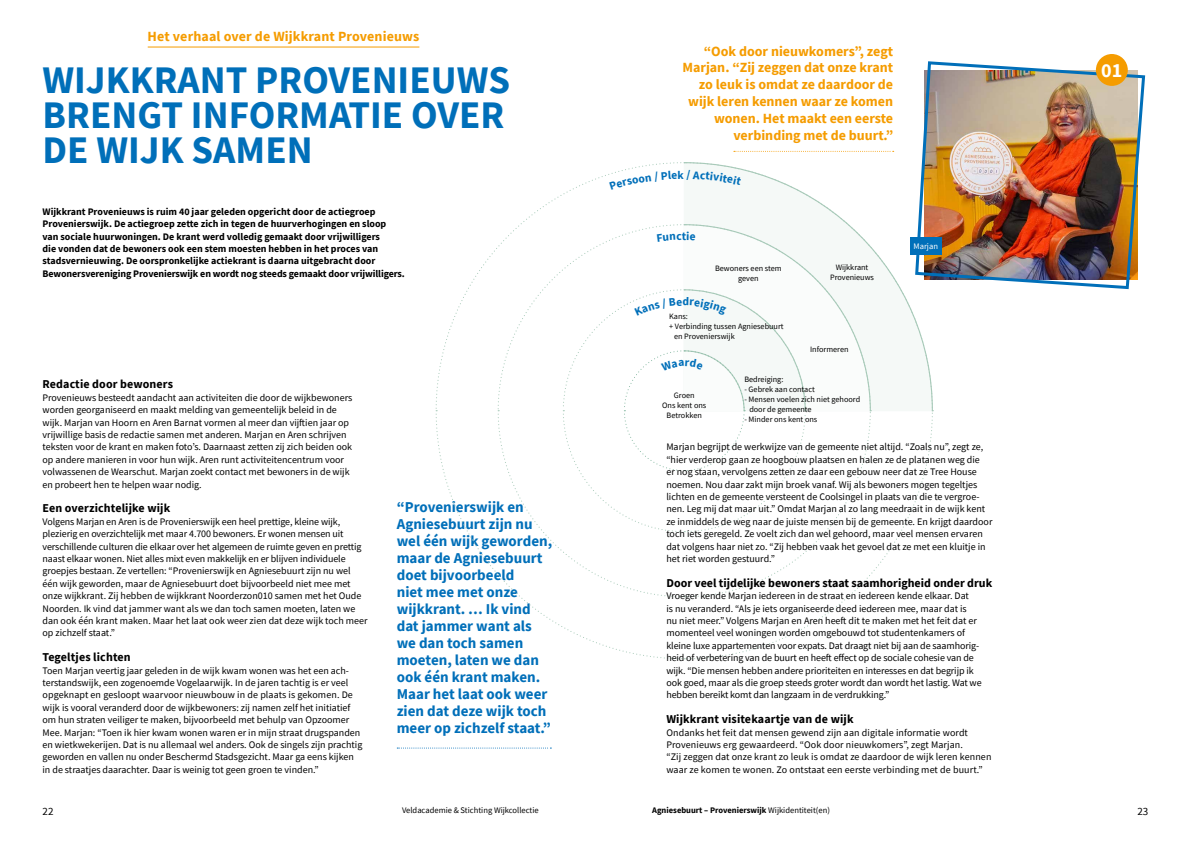
<style>
.page{position:relative;width:1191px;height:842px;background:#fff}
.page>*{position:absolute;margin:0;border:0;box-sizing:border-box;transform-origin:0 0}
.t1{font:700 39px/35px "Source Sans Pro";color:#006fb9}
.t2{font:700 20px "Source Sans Pro";color:#fff}
.t3{font:700 15px/17px "Source Sans Pro";color:#006fb9}
.t4{font:700 14px/16.8px "Source Sans Pro";color:#f59c00;text-align:right}
.t5{font:700 12px "Source Sans Pro";color:#000}
.t6{font:700 11.6px "Source Sans Pro";color:#006fb9}
.t7{font:11px "Source Sans Pro";color:#000}
.t8{font:10px/12.4px "Source Sans Pro";color:#000}
.t9{font:700 10px/12.4px "Source Sans Pro";color:#000}
.t10{font:700 8.5px "Source Sans Pro";color:#000}
.t11{font:8.5px "Source Sans Pro";color:#000}
.t12{font:8.5px "Source Sans Pro";color:#fff}
.t13{font:8.2px/9.8px "Source Sans Pro";color:#000;text-align:center}
.s1{font-weight:400}
</style>
<div class="page">
<hr style="left:148px;top:47px;width:271px;height:1px;background:#f59c00">
<svg style="left:397px;top:747px;width:154px;height:1px"></svg>
<svg style="left:685px;top:162px;width:248px;height:246px"></svg>
<svg style="left:435px;top:413px;width:248px;height:247px"></svg>
<svg style="left:734px;top:151px;width:159px;height:1px"></svg>
<img style="left:913px;top:60px;width:233px;height:231px">
<div style="left:910px;top:238px;width:32px;height:17px;background:#006fb9"></div>
<div style="left:1096px;top:54px;width:31px;height:32px;background:#f59c00;border-radius:50%"></div>
<svg style="left:686px;top:170px;width:55px;height:15px"></svg>
<svg style="left:497px;top:224px;width:374px;height:374px"></svg>
<h3 class="t4" style="left:148px;top:28px;width:273px">Het verhaal over de Wijkkrant Provenieuws</h3>
<h1 class="t1" style="left:43px;top:62px;width:469px">WIJKKRANT PROVENIEUWS<br>BRENGT INFORMATIE OVER<br>DE WIJK SAMEN</h1>
<p class="t9" style="left:43px;top:205px;width:364px">Wijkkrant Provenieuws is ruim 40 jaar geleden opgericht door de actiegroep Provenierswijk. De actiegroep zette zich in tegen de huurverhogingen en sloop<br>van sociale huurwoningen. De krant werd volledig gemaakt door vrijwilligers<br>die vonden dat de bewoners ook een stem moesten hebben in het proces van stadsvernieuwing. De oorspronkelijke actiekrant is daarna uitgebracht door Bewonersvereniging Provenierswijk en wordt nog steeds gemaakt door vrijwilligers.</p>
<p class="t5" style="left:43px;top:376px;width:132px">Redactie door bewoners</p>
<p class="t8" style="left:43px;top:391px;width:311px">Provenieuws besteedt aandacht aan activiteiten die door de wijkbewoners worden georganiseerd en maakt melding van gemeentelijk beleid in de wijk. Marjan van Hoorn en Aren Barnat vormen al meer dan vijftien jaar op vrijwillige basis de redactie samen met anderen. Marjan en Aren schrijven teksten voor de krant en maken foto’s. Daarnaast zetten zij zich beiden ook op andere manieren in voor hun wijk. Aren runt activiteitencentrum voor volwassenen de Wearschut. Marjan zoekt contact met bewoners in de wijk en probeert hen te helpen waar nodig.</p>
<p class="t5" style="left:43px;top:500px;width:129px">Een overzichtelijke wijk</p>
<p class="t8" style="left:43px;top:515px;width:327px">Volgens Marjan en Aren is de Provenierswijk een heel prettige, kleine wijk, plezierig en overzichtelijk met maar 4.700 bewoners. Er wonen mensen uit verschillende culturen die elkaar over het algemeen de ruimte geven en prettig naast elkaar wonen. Niet alles mixt even makkelijk en er blijven individuele groepjes bestaan. Ze vertellen: “Provenierswijk en Agniesebuurt zijn nu wel één wijk geworden, maar de Agniesebuurt doet bijvoorbeeld niet mee met onze wijkkrant. Zij hebben de wijkkrant Noorderzon010 samen met het Oude Noorden. Ik vind dat jammer want als we dan toch samen moeten, laten we dan ook één krant maken. Maar het laat ook weer zien dat deze wijk toch meer op zichzelf staat.”</p>
<p class="t5" style="left:43px;top:649px;width:90px">Tegeltjes lichten</p>
<p class="t8" style="left:43px;top:664px;width:321px">Toen Marjan veertig jaar geleden in de wijk kwam wonen was het een ach&shy;terstandswijk, een zogenoemde Vogelaarwijk. In de jaren tachtig is er veel opgeknapt en gesloopt waarvoor nieuwbouw in de plaats is gekomen. De wijk is vooral veranderd door de wijkbewoners: zij namen zelf het initiatief om hun straten veiliger te maken, bijvoorbeeld met behulp van Opzoomer Mee. Marjan: “Toen ik hier kwam wonen waren er in mijn straat drugspanden en wietkwekerijen. Dat is nu allemaal wel anders. Ook de singels zijn prachtig geworden en vallen nu onder Beschermd Stadsgezicht. Maar ga eens kijken in de straatjes daarachter. Daar is weinig tot geen groen te vinden.”</p>
<p class="t3" style="left:397px;top:499px;width:157px">“Provenierswijk en<br>Agniesebuurt zijn nu wel één wijk geworden, maar de Agniesebuurt doet bijvoorbeeld<br>niet mee met onze wijkkrant. … Ik vind dat jammer want als we dan toch samen moeten, laten we dan ook één krant maken.<br>Maar het laat ook weer zien dat deze wijk toch meer op zichzelf staat.”</p>
<h3 class="t4" style="left:682px;top:42px;width:212px">“Ook door nieuwkomers”, zegt<br>Marjan. “Zij zeggen dat onze krant zo leuk is omdat ze daardoor de wijk leren kennen waar ze komen wonen. Het maakt een eerste verbinding met de buurt.”</h3>
<p class="t6" style="left:677px;top:167px;width:8px">k</p>
<p class="t6" style="left:681px;top:228px;width:6px">t</p>
<p class="t13" style="left:715px;top:263px;width:68px">Bewoners een stem geven</p>
<p class="t13" style="left:830px;top:262px;width:45px">Wijkkrant<br>Provenieuws</p>
<p class="t12" style="left:913px;top:241px;width:26px">Marjan</p>
<p class="t13" style="left:669px;top:311px;width:20px">Kans:</p>
<p class="t13" style="left:669px;top:321px;width:116px">+ Verbinding tussen Agniesebuurt</p>
<p class="t13" style="left:674px;top:331px;width:62px">en Provenierswijk</p>
<p class="t13" style="left:744px;top:375px;width:41px">Bedreiging:</p>
<p class="t13" style="left:744px;top:385px;width:72px">- Gebrek aan contact</p>
<p class="t13" style="left:749px;top:394px;width:112px;text-align:left;text-indent:-5px">- Mensen voelen zich niet gehoord door de gemeente</p>
<p class="t13" style="left:744px;top:414px;width:74px">- Minder ons kent ons</p>
<p class="t13" style="left:810px;top:344px;width:40px">Informeren</p>
<p class="t13" style="left:662px;top:390px;width:46px">Groen<br>Ons kent ons<br>Betrokken</p>
<p class="t8" style="left:666px;top:441px;width:328px">Marjan begrijpt de werkwijze van de gemeente niet altijd. “Zoals nu”, zegt ze, “hier verderop gaan ze hoogbouw plaatsen en halen ze de platanen weg die<br>er nog staan, vervolgens zetten ze daar een gebouw neer dat ze Tree House noemen. Nou daar zakt mijn broek vanaf. Wij als bewoners mogen tegeltjes lichten en de gemeente versteent de Coolsingel in plaats van die te vergroe&shy;nen. Leg mij dat maar uit.” Omdat Marjan al zo lang meedraait in de wijk kent ze inmiddels de weg naar de juiste mensen bij de gemeente. En krijgt daardoor toch iets geregeld. Ze voelt zich dan wel gehoord, maar veel mensen ervaren dat volgens haar niet zo. “Zij hebben vaak het gevoel dat ze met een kluitje in het riet worden gestuurd.”</p>
<p class="t5" style="left:666px;top:575px;width:327px">Door veel tijdelijke bewoners staat saamhorigheid onder druk</p>
<p class="t8" style="left:666px;top:590px;width:317px">Vroeger kende Marjan iedereen in de straat en iedereen kende elkaar. Dat<br>is nu veranderd. “Als je iets organiseerde deed iedereen mee, maar dat is<br>nu niet meer.” Volgens Marjan en Aren heeft dit te maken met het feit dat er momenteel veel woningen worden omgebouwd tot studentenkamers of kleine luxe appartementen voor expats. Dat draagt niet bij aan de saamhorig&shy;heid of verbetering van de buurt en heeft effect op de sociale cohesie van de wijk. “Die mensen hebben andere prioriteiten en interesses en dat begrijp ik ook goed, maar als die groep steeds groter wordt dan wordt het lastig. Wat we hebben bereikt komt dan langzaam in de verdrukking.”</p>
<p class="t5" style="left:666px;top:711px;width:189px">Wijkkrant visitekaartje van de wijk</p>
<p class="t8" style="left:666px;top:726px;width:326px">Ondanks het feit dat mensen gewend zijn aan digitale informatie wordt Provenieuws erg gewaardeerd. “Ook door nieuwkomers”, zegt Marjan.<br>“Zij zeggen dat onze krant zo leuk is omdat ze daardoor de wijk leren kennen waar ze komen te wonen. Zo ontstaat een eerste verbinding met de buurt.”</p>
<h2 class="t2" style="left:1101px;top:57px;width:23px">01</h2>
<p class="t7" style="left:43px;top:804px;width:12px">22</p>
<p class="t11" style="left:402px;top:804px;width:138px">Veldacademie &amp; Stichting Wijkcollectie</p>
<p class="t10" style="left:652px;top:804px;width:179px">Agniesebuurt – Provenierswijk <span class="s1">Wijkidentiteit(en)</span></p>
<p class="t7" style="left:1137px;top:804px;width:12px">23</p>
</div>
